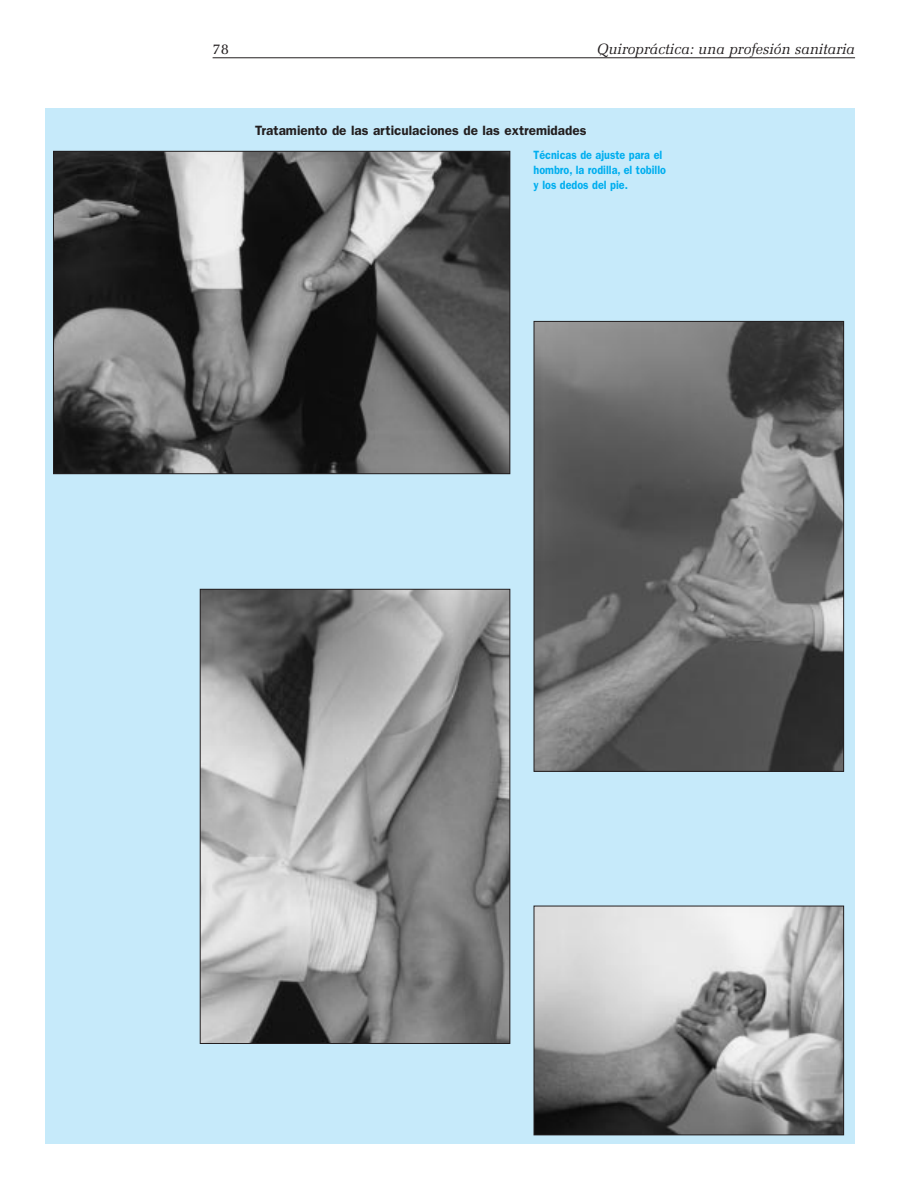
<style>
.page{position:relative;width:918px;height:1188px;background:#fff}
.page>*{position:absolute;margin:0;border:0;box-sizing:border-box;transform-origin:0 0}
.t1{font:italic 15px "Zapf Elliptical 711 BT";color:#231f20}
.t2{font:15px "Zapf Elliptical 711 BT";color:#231f20}
.t3{font:600 13.5px "Franklin Gothic";color:#231f20}
.t4{font:600 12px/15px "Franklin Gothic";color:#00aeef;scale:.9 1}
</style>
<div class="page">
<hr style="left:213px;top:57px;width:642px;height:1px;background:#231f20">
<div style="left:45px;top:108px;width:810px;height:1036px;background:#c6eafa"></div>
<img style="left:55px;top:153px;width:453px;height:319px">
<div style="left:53px;top:151px;width:457px;height:323px;border:1px solid #231f20"></div>
<img style="left:202px;top:591px;width:306px;height:451px">
<div style="left:200px;top:589px;width:310px;height:455px;border:1px solid #231f20"></div>
<img style="left:536px;top:323px;width:306px;height:447px">
<div style="left:534px;top:321px;width:310px;height:451px;border:1px solid #231f20"></div>
<img style="left:536px;top:908px;width:306px;height:225px">
<div style="left:534px;top:906px;width:310px;height:229px;border:1px solid #231f20"></div>
<p class="t2" style="left:213px;top:42px;width:18px">78</p>
<p class="t1" style="left:597px;top:42px;width:259px">Quiropráctica: una profesión sanitaria</p>
<p class="t3" style="left:255px;top:125px;width:333px">Tratamiento de las articulaciones de las extremidades</p>
<p class="t4" style="left:534px;top:149px;width:149px">Técnicas de ajuste para el hombro, la rodilla, el tobillo y los dedos del pie.</p>
</div>
